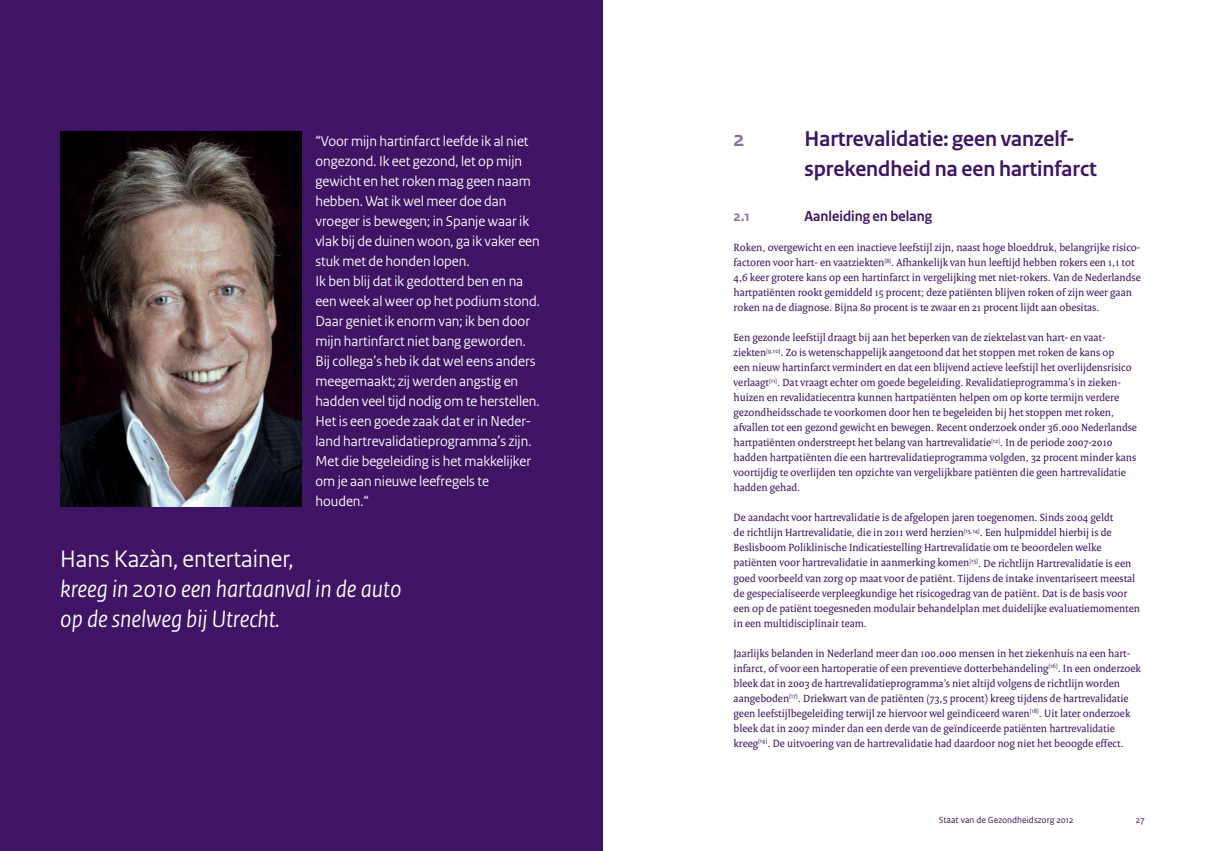
<style>
.page{position:relative;width:1205px;height:851px;background:#fff}
.page>*{position:absolute;margin:0;border:0;box-sizing:border-box;transform-origin:0 0}
.t1{font:italic 25px/30px "Rijksoverheid Sans Heading";color:#fff}
.t2{font:25px "Rijksoverheid Sans Heading";color:#fff}
.t3{font:700 22.5px/30px "Rijksoverheid Sans Heading";color:#3f1464}
.t4{font:700 22.5px "Rijksoverheid Sans Heading";color:#85729f}
.t5{font:15px/20px "Rijksoverheid Sans Heading";color:#fff}
.t6{font:700 15px "Rijksoverheid Sans Heading";color:#3f1464}
.t7{font:700 15px "Rijksoverheid Sans Heading";color:#85729f}
.t8{font:11.25px/15px "Rijksoverheid Serif";color:#3f1464}
.t9{font:9.38px "Rijksoverheid Sans Text";color:#3f1464}
</style>
<div class="page">
<div style="left:0;top:0;width:602px;height:850px;background:#3f1464"></div>
<img style="left:60px;top:131px;width:241px;height:375px">
<p class="t5" style="left:315px;top:131px;width:226px">“Voor mijn hartinfarct leefde ik al niet ongezond. Ik eet gezond, let op mijn gewicht en het roken mag geen naam hebben. Wat ik wel meer doe dan vroeger is bewegen; in Spanje waar ik vlak bij de duinen woon, ga ik vaker een stuk met de honden lopen.<br>Ik ben blij dat ik gedotterd ben en na een week al weer op het podium stond.<br>Daar geniet ik enorm van; ik ben door mijn hartinfarct niet bang geworden.<br>Bij collega’s heb ik dat wel eens anders meegemaakt; zij werden angstig en hadden veel tijd nodig om te herstellen.<br>Het is een goede zaak dat er in Neder&shy;land hartrevalidatieprogramma’s zijn.<br>Met die begeleiding is het makkelijker om je aan nieuwe leefregels te houden.“</p>
<h1 class="t2" style="left:60px;top:544px;width:235px">Hans Kazàn, entertainer,</h1>
<h1 class="t1" style="left:60px;top:573px;width:343px">kreeg in 2010 een hartaanval in de auto op de snelweg bij Utrecht.</h1>
<h2 class="t4" style="left:733px;top:126px;width:13px">2</h2>
<h2 class="t3" style="left:804px;top:124px;width:294px">Hartrevalidatie: geen vanzelf&shy;sprekendheid na een hartinfarct</h2>
<h3 class="t7" style="left:733px;top:208px;width:18px">2.1</h3>
<h3 class="t6" style="left:804px;top:208px;width:129px">Aanleiding en belang</h3>
<p class="t8" style="left:733px;top:240px;width:409px">Roken, overgewicht en een inactieve leefstijl zijn, naast hoge bloeddruk, belangrijke risico&shy;factoren voor hart- en vaatziekten<sup>[8]</sup>. Afhankelijk van hun leeftijd hebben rokers een 1,1 tot 4,6 keer grotere kans op een hartinfarct in vergelijking met niet-rokers. Van de Nederlandse hartpatiënten rookt gemiddeld 15 procent; deze patiënten blijven roken of zijn weer gaan roken na de diagnose. Bijna 80 procent is te zwaar en 21 procent lijdt aan obesitas.</p>
<p class="t8" style="left:733px;top:330px;width:405px">Een gezonde leefstijl draagt bij aan het beperken van de ziektelast van hart- en vaat&shy;ziekten<sup>[9,10]</sup>. Zo is wetenschappelijk aangetoond dat het stoppen met roken de kans op<br>een nieuw hartinfarct vermindert en dat een blijvend actieve leefstijl het overlijdensrisico verlaagt<sup>[11]</sup>. Dat vraagt echter om goede begeleiding. Revalidatieprogramma’s in zieken&shy;huizen en revalidatiecentra kunnen hartpatiënten helpen om op korte termijn verdere gezondheidsschade te voorkomen door hen te begeleiden bij het stoppen met roken, afvallen tot een gezond gewicht en bewegen. Recent onderzoek onder 36.000 Nederlandse hartpatiënten onderstreept het belang van hartrevalidatie<sup>[12]</sup>. In de periode 2007-2010 hadden hartpatiënten die een hartrevalidatieprogramma volgden, 32 procent minder kans voortijdig te overlijden ten opzichte van vergelijkbare patiënten die geen hartrevalidatie hadden gehad.</p>
<p class="t8" style="left:733px;top:510px;width:408px">De aandacht voor hartrevalidatie is de afgelopen jaren toegenomen. Sinds 2004 geldt<br>de richtlijn Hartrevalidatie, die in 2011 werd herzien<sup>[13,14]</sup>. Een hulpmiddel hierbij is de Beslisboom Poliklinische Indicatiestelling Hartrevalidatie om te beoordelen welke patiënten voor hartrevalidatie in aanmerking komen<sup>[15]</sup>. De richtlijn Hartrevalidatie is een goed voorbeeld van zorg op maat voor de patiënt. Tijdens de intake inventariseert meestal de gespecialiseerde verpleegkundige het risicogedrag van de patiënt. Dat is de basis voor een op de patiënt toegesneden modulair behandelplan met duidelijke evaluatiemomenten in een multidisciplinair team.</p>
<p class="t8" style="left:733px;top:645px;width:409px">Jaarlijks belanden in Nederland meer dan 100.000 mensen in het ziekenhuis na een hart&shy;infarct, of voor een hartoperatie of een preventieve dotterbehandeling<sup>[16]</sup>. In een onderzoek bleek dat in 2003 de hartrevalidatieprogramma’s niet altijd volgens de richtlijn worden aangeboden<sup>[17]</sup>. Driekwart van de patiënten (73,5 procent) kreeg tijdens de hartrevalidatie geen leefstijlbegeleiding terwijl ze hiervoor wel geïndiceerd waren<sup>[18]</sup>. Uit later onderzoek bleek dat in 2007 minder dan een derde van de geïndiceerde patiënten hartrevalidatie kreeg<sup>[19]</sup>. De uitvoering van de hartrevalidatie had daardoor nog niet het beoogde effect.</p>
<p class="t9" style="left:939px;top:814px;width:137px">Staat van de Gezondheidszorg 2012</p>
<p class="t9" style="left:1136px;top:814px;width:10px">27</p>
</div>
